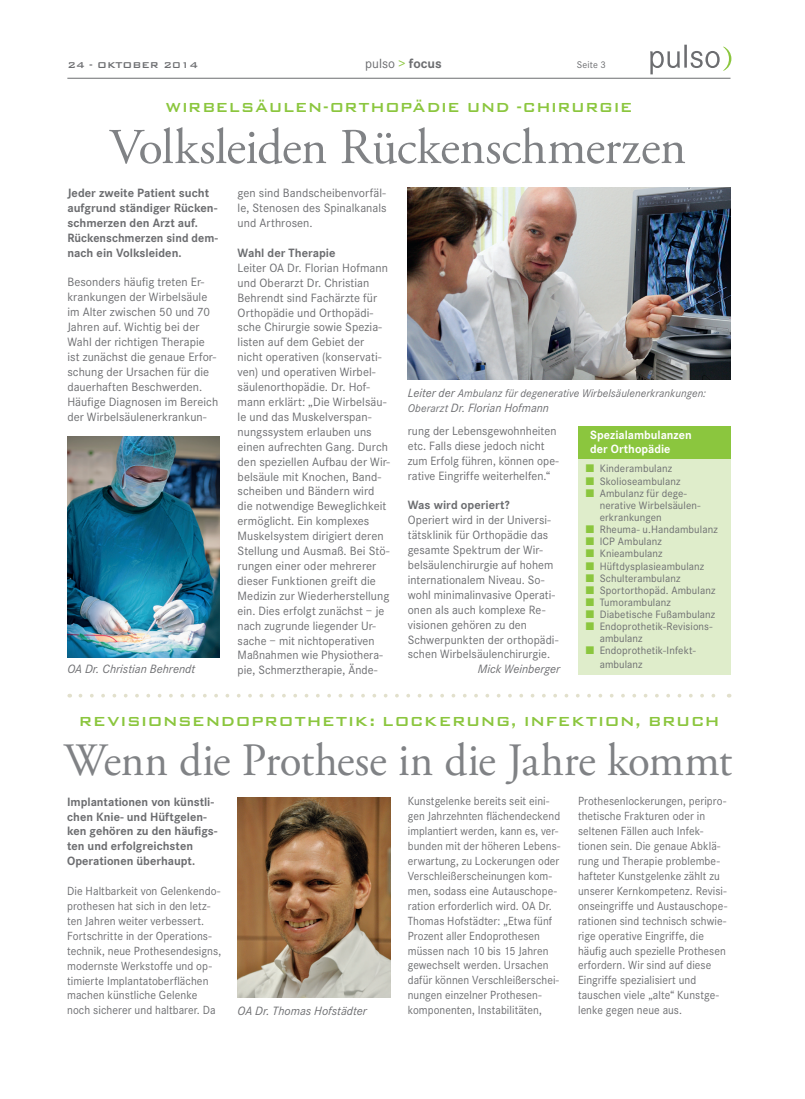
<style>
.page{position:relative;width:805px;height:1099px;background:#fff}
.page>*{position:absolute;margin:0;border:0;box-sizing:border-box;transform-origin:0 0}
.t1{font:50px "Adobe Garamond Pro";letter-spacing:-.01em;color:#808285}
.t2{font:46.25px "Adobe Garamond Pro";letter-spacing:-.015em;color:#808285}
.t3{font:500 17.5px "Bank Gothic BT";letter-spacing:.005em;color:#8bc63e}
.t4{font:13.75px "Corporate S";color:#6c6d70}
.t5{font:12.5px/14.9px "Corporate S";letter-spacing:.005em;color:#6c6d70}
.t6{font:700 12.5px/14.9px "Corporate S";color:#6c6d70}
.t7{font:italic 12.5px "Corporate S";color:#6c6d70}
.t8{font:700 12.5px/13.8px "Corporate S";color:#fff}
.t9{font:12.25px/14.9px "Corporate S";letter-spacing:.005em;color:#6c6d70;scale:.94 1}
.t10{font:12.25px/14.9px "Corporate S";letter-spacing:.005em;color:#6c6d70;scale:.95 1}
.t11{font:italic 11.5px "Corporate S";letter-spacing:.005em;color:#6c6d70}
.t12{font:500 11.25px "Bank Gothic BT";color:#6c6d70}
.t13{font:11.12px/12.1px "Corporate S";letter-spacing:.01em;color:#6c6d70}
.t14{font:10px "Corporate S";letter-spacing:.01em;color:#6c6d70}
.s1{color:#8bc63e}
.s2{font-weight:700}
.s3{font-size:12.5px}
.s4{font-size:11.5px}
</style>
<div class="page">
<svg style="left:650px;top:45px;width:81px;height:29px"></svg>
<hr style="left:67px;top:78px;width:663px;height:1px;background:#6c6d70">
<img style="left:407px;top:188px;width:323px;height:191px">
<img style="left:67px;top:436px;width:153px;height:221px">
<svg style="left:80px;top:694px;width:636px;height:3px"></svg>
<div style="left:578px;top:429px;width:152px;height:245px;background:#dfedcb"></div>
<div style="left:578px;top:426px;width:152px;height:32px;background:#8bc63e"></div>
<img style="left:237px;top:797px;width:153px;height:200px">
<p class="t12" style="left:67px;top:59px;width:132px">24 - OKTOBER 2014</p>
<p class="t4" style="left:365px;top:56px;width:78px">pulso <span class="s1">&gt;</span> <span class="s2">focus</span></p>
<p class="t14" style="left:576px;top:59px;width:30px">Seite 3</p>
<h3 class="t3" style="left:165px;top:98px;width:468px">WIRBELSÄULEN-ORTHOPÄDIE UND -CHIRURGIE</h3>
<h1 class="t1" style="left:109px;top:117px;width:578px">Volksleiden Rückenschmerzen</h1>
<p class="t6" style="left:67px;top:185px;width:152px">Jeder zweite Patient sucht aufgrund ständiger Rücken&shy;schmerzen den Arzt auf.<br>Rückenschmerzen sind dem&shy;nach ein Volksleiden.</p>
<p class="t5" style="left:67px;top:275px;width:152px">Besonders häufig treten Er&shy;krankungen der Wirbelsäule im Alter zwischen 50 und 70<br>Jahren auf. Wichtig bei der<br>Wahl der richtigen Therapie ist zunächst die genaue Erfor&shy;schung der Ursachen für die dauerhaften Beschwerden.<br>Häufige Diagnosen im Bereich der Wirbelsäulenerkrankun-</p>
<p class="t5" style="left:237px;top:186px;width:150px;text-align:justify">gen sind Bandscheibenvorfäl&shy;le, Stenosen des Spinalkanals und Arthrosen.</p>
<p class="t6" style="left:237px;top:245px;width:99px">Wahl der Therapie</p>
<p class="t5" style="left:237px;top:260px;width:154px">Leiter OA Dr. Florian Hofmann und Oberarzt Dr. Christian<br>Behrendt sind Fachärzte für<br>Orthopädie und Orthopädi&shy;sche Chirurgie sowie Spezia&shy;listen auf dem Gebiet der nicht operativen (konservati&shy;ven) und operativen Wirbel&shy;säulenorthopädie. Dr. Hof&shy;mann erklärt: „Die Wirbelsäu&shy;le und das Muskelverspan&shy;nungssystem erlauben uns einen aufrechten Gang. Durch den speziellen Aufbau der Wir&shy;belsäule mit Knochen, Band&shy;scheiben und Bändern wird die notwendige Beweglichkeit ermöglicht. Ein komplexes<br>Muskelsystem dirigiert deren<br>Stellung und Ausmaß. Bei Stö&shy;rungen einer oder mehrerer dieser Funktionen greift die<br>Medizin zur Wiederherstellung ein. Dies erfolgt zunächst – je nach zugrunde liegender Ur&shy;sache – mit nichtoperativen<br>Maßnahmen wie Physiothera&shy;pie, Schmerztherapie, Ände-</p>
<p class="t11" style="left:407px;top:386px;width:299px"><span class="s3">Leiter der</span> Ambulanz für degenerative Wirbelsäulenerkrankungen:</p>
<p class="t7" style="left:407px;top:400px;width:143px"><span class="s4">Oberarzt</span> Dr. Florian Hofmann</p>
<p class="t5" style="left:407px;top:423px;width:152px">rung der Lebensgewohnheiten etc. Falls diese jedoch nicht zum Erfolg führen, können ope&shy;rative Eingriffe weiterhelfen.“</p>
<p class="t6" style="left:407px;top:498px;width:103px">Was wird operiert?</p>
<p class="t5" style="left:407px;top:513px;width:152px">Operiert wird in der Universi&shy;tätsklinik für Orthopädie das gesamte Spektrum der Wir&shy;belsäulenchirurgie auf hohem internationalem Niveau. So&shy;wohl minimalinvasive Operati&shy;onen als auch komplexe Re&shy;visionen gehören zu den<br>Schwerpunkten der orthopädi&shy;schen Wirbelsäulenchirurgie.</p>
<p class="t8" style="left:590px;top:428px;width:103px">Spezialambulanzen der Orthopädie</p>
<p class="t13" style="left:585px;top:463px;width:88px"><span class="s1">■</span> Kinderambulanz</p>
<p class="t13" style="left:585px;top:475px;width:96px"><span class="s1">■</span> Skolioseambulanz</p>
<p class="t13" style="left:599px;top:487px;width:102px;text-indent:-14px"><span class="s1">■</span> Ambulanz für dege&shy;nerative Wirbelsäulen&shy;erkrankungen</p>
<p class="t13" style="left:585px;top:523px;width:133px"><span class="s1">■</span> Rheuma- u.Handambulanz</p>
<p class="t13" style="left:585px;top:535px;width:77px"><span class="s1">■</span> ICP Ambulanz</p>
<p class="t13" style="left:585px;top:548px;width:78px"><span class="s1">■</span> Knieambulanz</p>
<p class="t13" style="left:585px;top:560px;width:120px"><span class="s1">■</span> Hüftdysplasieambulanz</p>
<p class="t13" style="left:585px;top:572px;width:96px"><span class="s1">■</span> Schulterambulanz</p>
<p class="t13" style="left:585px;top:584px;width:131px"><span class="s1">■</span> Sportorthopäd. Ambulanz</p>
<p class="t13" style="left:585px;top:596px;width:86px"><span class="s1">■</span> Tumorambulanz</p>
<p class="t13" style="left:585px;top:608px;width:131px"><span class="s1">■</span> Diabetische Fußambulanz</p>
<p class="t13" style="left:599px;top:620px;width:114px;text-indent:-14px"><span class="s1">■</span> Endoprothetik-Revisions&shy;ambulanz</p>
<p class="t13" style="left:599px;top:644px;width:97px;line-height:13.1px;text-indent:-14px"><span class="s1">■</span> Endoprothetik-Infekt&shy;ambulanz</p>
<p class="t7" style="left:67px;top:662px;width:129px">OA Dr. Christian Behrendt</p>
<p class="t7" style="left:477px;top:662px;width:84px">Mick Weinberger</p>
<h3 class="t3" style="left:78px;top:712px;width:643px">REVISIONSENDOPROTHETIK: LOCKERUNG, INFEKTION, BRUCH</h3>
<h2 class="t2" style="left:64px;top:733px;width:669px">Wenn die Prothese in die Jahre kommt</h2>
<p class="t6" style="left:67px;top:794px;width:152px">Implantationen von künstli&shy;chen Knie- und Hüftgelen&shy;ken gehören zu den häufigs&shy;ten und erfolgreichsten<br>Operationen überhaupt.</p>
<p class="t10" style="left:67px;top:883px;width:164px">Die Haltbarkeit von Gelenkendo&shy;prothesen hat sich in den letz&shy;ten Jahren weiter verbessert.<br>Fortschritte in der Operations&shy;technik, neue Prothesendesigns, modernste Werkstoffe und op&shy;timierte Implantatoberflächen machen künstliche Gelenke noch sicherer und haltbarer. Da</p>
<p class="t9" style="left:407px;top:794px;width:164px">Kunstgelenke bereits seit eini&shy;gen Jahrzehnten flächendeckend implantiert werden, kann es, ver&shy;bunden mit der höheren Lebens&shy;erwartung, zu Lockerungen oder<br>Verschleißerscheinungen kom&shy;men, sodass eine Autauschope&shy;ration erforderlich wird. OA Dr.<br>Thomas Hofstädter: „Etwa fünf<br>Prozent aller Endoprothesen müssen nach 10 bis 15 Jahren gewechselt werden. Ursachen dafür können Verschleißerschei&shy;nungen einzelner Prothesen-</p>
<p class="t7" style="left:237px;top:1003px;width:131px">OA Dr. Thomas Hofstädter</p>
<p class="t9" style="left:407px;top:1002px;width:144px">komponenten, Instabilitäten,</p>
<p class="t9" style="left:578px;top:794px;width:160px">Prothesenlockerungen, peripro&shy;thetische Frakturen oder in seltenen Fällen auch Infek&shy;tionen sein. Die genaue Abklä&shy;rung und Therapie problembe&shy;hafteter Kunstgelenke zählt zu unserer Kernkompetenz. Revisi&shy;onseingriffe und Austauschope&shy;rationen sind technisch schwie&shy;rige operative Eingriffe, die häufig auch spezielle Prothesen erfordern. Wir sind auf diese<br>Eingriffe spezialisiert und tauschen viele „alte“ Kunstge&shy;lenke gegen neue aus.</p>
</div>
